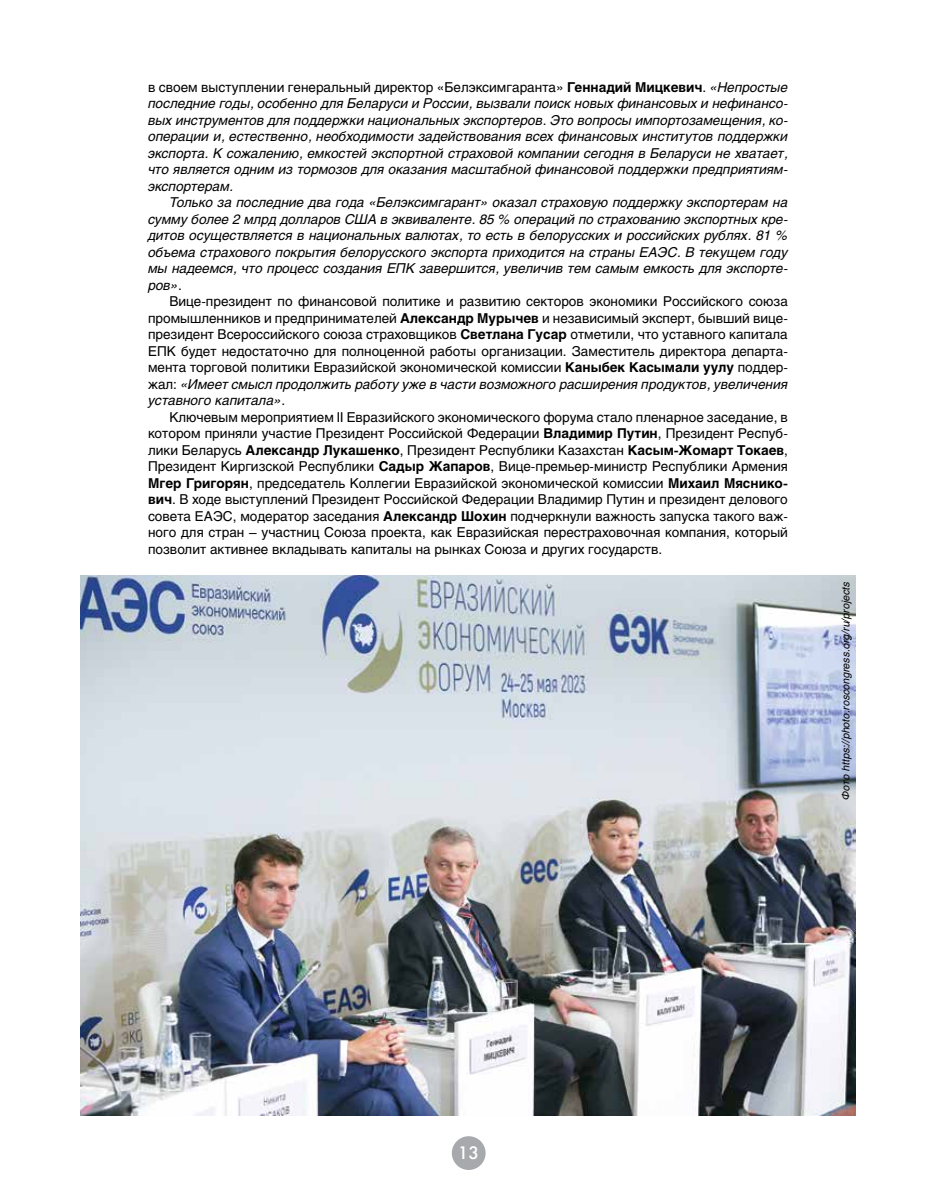
<style>
.page{position:relative;width:936px;height:1191px;background:#fff}
.page>*{position:absolute;margin:0;border:0;box-sizing:border-box;transform-origin:0 0}
.t1{font:18px "Futura Futuris C";color:#fff}
.t2{font:13.5px/16.5px "Helios C";color:#000;text-align:justify}
.t3{font:italic 13.5px/16.5px "Helios C";color:#000;text-align:justify}
.t4{font:italic 10.5px "Helios C";color:#000}
.s1{font-style:normal}
.s2{font-weight:700;font-style:normal}
.s3{font-weight:700}
.s4{font-style:italic}
</style>
<div class="page">
<div style="left:452px;top:1136px;width:33px;height:34px;background:#a7a9ac;border-radius:50%"></div>
<img style="left:80px;top:575px;width:775px;height:540px">
<p class="t3" style="left:148px;top:78px;width:641px"><span class="s1">в своем выступлении генеральный директор «Белэксимгаранта»</span> <span class="s2">Геннадий Мицкевич</span><span class="s1">.</span> «Непростые последние годы, особенно для Беларуси и России, вызвали поиск новых финансовых и нефинансо&shy;вых инструментов для поддержки национальных экспортеров. Это вопросы импортозамещения, ко&shy;операции и, естественно, необходимости задействования всех финансовых институтов поддержки экспорта. К сожалению, емкостей экспортной страховой компании сегодня в Беларуси не хватает, что является одним из тормозов для оказания масштабной финансовой поддержки предприятиям&shy;экспортерам.</p>
<p class="t3" style="left:148px;top:194px;width:641px;text-indent:21px">Только за последние два года «Белэксимгарант» оказал страховую поддержку экспортерам на сумму более 2 млрд долларов США в эквиваленте. 85 % операций по страхованию экспортных кре&shy;дитов осуществляется в национальных валютах, то есть в белорусских и российских рублях. 81 % объема страхового покрытия белорусского экспорта приходится на страны ЕАЭС. В текущем году мы надеемся, что процесс создания ЕПК завершится, увеличив тем самым емкость для экспорте&shy;ров»<span class="s1">.</span></p>
<p class="t2" style="left:148px;top:293px;width:641px;text-indent:21px">Вице-президент по финансовой политике и развитию секторов экономики Российского союза промышленников и предпринимателей <span class="s3">Александр Мурычев</span> и независимый эксперт, бывший вице&shy;президент Всероссийского союза страховщиков <span class="s3">Светлана Гусар</span> отметили, что уставного капитала ЕПК будет недостаточно для полноценной работы организации. Заместитель директора департа&shy;мента торговой политики Евразийской экономической комиссии <span class="s3">Каныбек Касымали уулу</span> поддер&shy;жал: <span class="s4">«Имеет смысл продолжить работу уже в части возможного расширения продуктов, увеличения уставного капитала»</span>.</p>
<p class="t2" style="left:148px;top:408px;width:641px;text-indent:21px">Ключевым мероприятием II Евразийского экономического форума стало пленарное заседание, в котором приняли участие Президент Российской Федерации <span class="s3">Владимир Путин</span>, Президент Респуб&shy;лики Беларусь <span class="s3">Александр Лукашенко</span>, Президент Республики Казахстан <span class="s3">Касым-Жомарт Токаев</span>, Президент Киргизской Республики <span class="s3">Садыр Жапаров</span>, Вице-премьер-министр Республики Армения <span class="s3">Мгер Григорян</span>, председатель Коллегии Евразийской экономической комиссии <span class="s3">Михаил Мяснико&shy;вич</span>. В ходе выступлений Президент Российской Федерации Владимир Путин и президент делового совета ЕАЭС, модератор заседания <span class="s3">Александр Шохин</span> подчеркнули важность запуска такого важ&shy;ного для стран – участниц Союза проекта, как Евразийская перестраховочная компания, который позволит активнее вкладывать капиталы на рынках Союза и других государств.</p>
<p class="t4" style="left:839px;top:799px;width:219px;rotate:-90deg">Фото https://photo.roscongress.org/ru/projects</p>
<h1 class="t1" style="left:458px;top:1142px;width:23px">13</h1>
</div>
